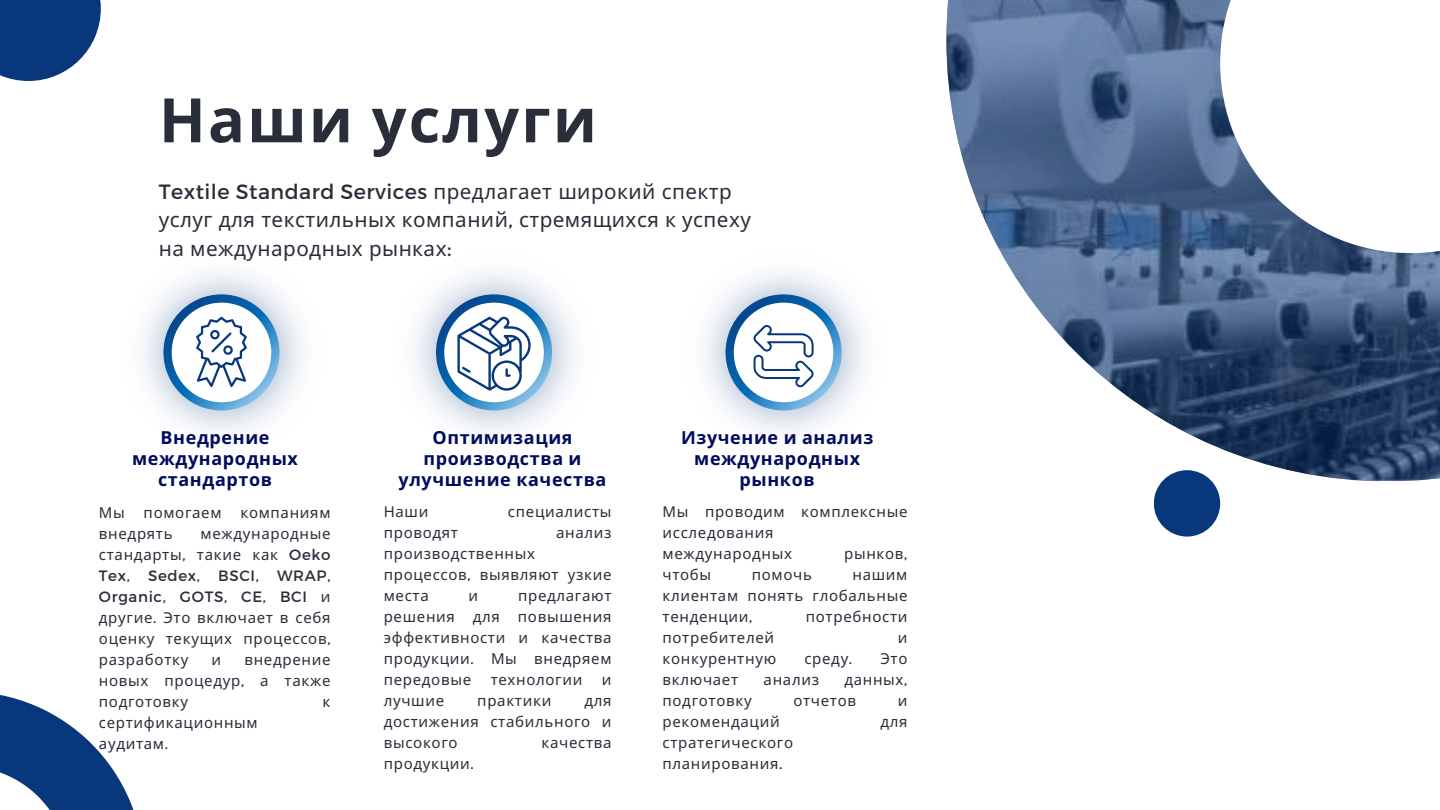
<style>
.page{position:relative;width:1440px;height:810px;background:#fff}
.page>*{position:absolute;margin:0;border:0;box-sizing:border-box;transform-origin:0 0}
.t1{font:700 61.3px "Noto Sans";letter-spacing:.035em;color:#2a2e3a}
.t2{font:20.6px/28.5px "Noto Sans";letter-spacing:.02em;color:#2a2e3a}
.t3{font:700 17.9px/21px "Noto Sans";letter-spacing:.035em;color:#000b5d;text-align:center}
.t4{font:15px/21px "Noto Sans";letter-spacing:.045em;color:#2a2e3a;text-align:justify}
.s1{font-family:"Montserrat"}
</style>
<div class="page">
<svg style="left:0;top:695px;width:134px;height:115px"></svg>
<img style="left:946px;top:0;width:494px;height:481px">
<div style="left:1220px;top:0;width:220px;height:253px;background:#fff"></div>
<div style="left:1154px;top:470px;width:66px;height:67px;background:#08377c;border-radius:50%"></div>
<div style="left:0;top:0;width:101px;height:81px;background:#08377c"></div>
<svg style="left:143px;top:272px;width:159px;height:160px"></svg>
<svg style="left:414px;top:272px;width:161px;height:160px;fill:#f4f6f9"></svg>
<svg style="left:705px;top:272px;width:159px;height:160px"></svg>
<svg style="left:436px;top:294px;width:116px;height:116px"></svg>
<p class="t1" style="left:159px;top:77px;width:440px">Наши услуги</p>
<h3 class="t2" style="left:159px;top:176px;width:594px"><span class="s1">Textile Standard Services</span> предлагает широкий спектр услуг для текстильных компаний<span class="s1">,</span> стремящихся к успеху на международных рынках<span class="s1">:</span></h3>
<p class="t3" style="left:132px;top:426px;width:167px">Внедрение международных стандартов</p>
<h2 class="t4" style="left:99px;top:502px;width:27px">Мы</h2>
<h2 class="t4" style="left:144px;top:502px;width:79px">помогаем</h2>
<h2 class="t4" style="left:240px;top:502px;width:92px">компаниям</h2>
<h2 class="t4" style="left:99px;top:523px;width:75px">внедрять</h2>
<h2 class="t4" style="left:99px;top:523px;width:233px;text-indent:102px">международные стандарты<span class="s1">,</span> такие как <span class="s1">Oeko Tex, Sedex, BSCI, WRAP, Organic, GOTS, CE, BCI</span> и другие<span class="s1">.</span> Это включает в себя оценку текущих процессов<span class="s1">, </span>разработку</h2>
<h2 class="t4" style="left:99px;top:649px;width:233px;text-indent:146px">внедрение новых процедур<span class="s1">,</span> а также подготовку</h2>
<h2 class="t4" style="left:212px;top:649px;width:11px">и</h2>
<h2 class="t4" style="left:323px;top:691px;width:9px">к</h2>
<h2 class="t4" style="left:99px;top:712px;width:160px">сертификационным аудитам<span class="s1">.</span></h2>
<p class="t3" style="left:399px;top:426px;width:209px">Оптимизация производства и улучшение качества</p>
<p class="t4" style="left:384px;top:501px;width:46px">Наши</p>
<p class="t4" style="left:508px;top:501px;width:105px">специалисты</p>
<p class="t4" style="left:384px;top:522px;width:76px">проводят</p>
<p class="t4" style="left:556px;top:522px;width:57px">анализ</p>
<p class="t4" style="left:384px;top:543px;width:229px;text-align:left">производственных процессов<span class="s1">,</span> выявляют узкие места</p>
<p class="t4" style="left:384px;top:585px;width:229px;text-indent:134px">предлагают решения для повышения эффективности и качества продукции<span class="s1">.</span> Мы внедряем передовые</p>
<p class="t4" style="left:469px;top:585px;width:11px">и</p>
<p class="t4" style="left:491px;top:669px;width:93px">технологии</p>
<p class="t4" style="left:602px;top:669px;width:11px">и</p>
<p class="t4" style="left:384px;top:690px;width:62px">лучшие</p>
<p class="t4" style="left:477px;top:690px;width:76px">практики</p>
<p class="t4" style="left:384px;top:690px;width:229px;text-indent:201px">для достижения стабильного и высокого</p>
<p class="t4" style="left:541px;top:732px;width:72px">качества</p>
<p class="t4" style="left:384px;top:753px;width:92px">продукции<span class="s1">.</span></p>
<p class="t3" style="left:681px;top:426px;width:194px">Изучение и анализ международных рынков</p>
<p class="t4" style="left:663px;top:501px;width:246px;text-align:left">Мы проводим комплексные исследования<br>международных</p>
<p class="t4" style="left:844px;top:543px;width:65px">рынков<span class="s1">,</span></p>
<p class="t4" style="left:663px;top:564px;width:50px">чтобы</p>
<p class="t4" style="left:752px;top:564px;width:62px">помочь</p>
<p class="t4" style="left:663px;top:564px;width:246px;text-indent:190px">нашим клиентам понять глобальные тенденции<span class="s1">,</span></p>
<p class="t4" style="left:806px;top:606px;width:103px">потребности</p>
<p class="t4" style="left:663px;top:627px;width:113px">потребителей</p>
<p class="t4" style="left:898px;top:627px;width:11px">и</p>
<p class="t4" style="left:663px;top:648px;width:115px">конкурентную</p>
<p class="t4" style="left:804px;top:648px;width:49px">среду<span class="s1">.</span></p>
<p class="t4" style="left:880px;top:648px;width:29px">Это</p>
<p class="t4" style="left:663px;top:669px;width:77px">включает</p>
<p class="t4" style="left:764px;top:669px;width:57px">анализ</p>
<p class="t4" style="left:844px;top:669px;width:65px">данных<span class="s1">,</span></p>
<p class="t4" style="left:663px;top:690px;width:91px">подготовку</p>
<p class="t4" style="left:793px;top:690px;width:64px">отчетов</p>
<p class="t4" style="left:898px;top:690px;width:11px">и</p>
<p class="t4" style="left:663px;top:711px;width:119px">рекомендаций</p>
<p class="t4" style="left:880px;top:711px;width:29px">для</p>
<p class="t4" style="left:663px;top:732px;width:132px">стратегического планирования<span class="s1">.</span></p>
</div>
